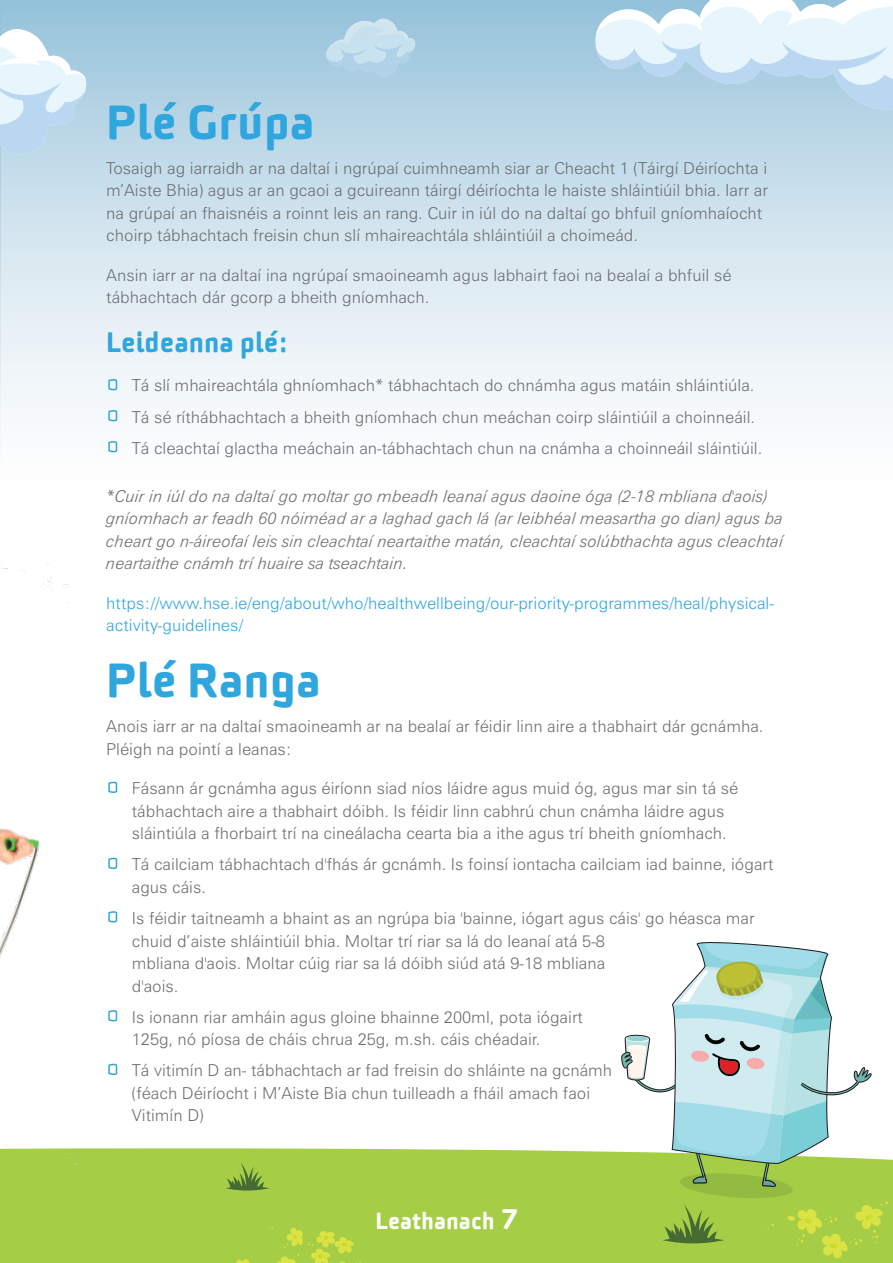
<style>
.page{position:relative;width:893px;height:1263px;background:#fff}
.page>*{position:absolute;margin:0;border:0;box-sizing:border-box;transform-origin:0 0}
.t1{font:900 46.5px "Sommet Rounded W00";color:#2fa6de}
.t2{font:900 27px "Sommet Rounded W00";color:#2fa6de}
.t3{font:900 22.5px "Sommet Rounded W00";color:#fff}
.t4{font:300 16.5px/22.5px "Zurich BT";color:#6d6e71}
.t5{font:italic 300 16.5px/22.5px "Zurich BT";color:#6d6e71}
.t6{font:300 16.5px/22.5px "Zurich BT";color:#2fa6de}
.s1{font-family:"Sommet Rounded W00";font-weight:900;font-size:30px;color:#2fa6de}
.s2{font-size:28.5px}
</style>
<div class="page">
<div style="left:0;top:0;width:893px;height:618px;background:linear-gradient(to bottom,#a3c9de,#fff)"></div>
<svg style="left:594px;top:0;width:299px;height:112px"></svg>
<svg style="left:0;top:29px;width:87px;height:125px"></svg>
<svg style="left:325px;top:19px;width:91px;height:58px"></svg>
<div style="left:81px;top:1148px;width:812px;height:115px;background:#a5ce46"></div>
<svg style="left:234px;top:1256px;width:17px;height:7px"></svg>
<svg style="left:268px;top:1225px;width:93px;height:38px"></svg>
<svg style="left:226px;top:1163px;width:43px;height:27px"></svg>
<img style="left:0;top:534px;width:81px;height:729px">
<svg style="left:621px;top:942px;width:268px;height:320px"></svg>
<h1 class="t1" style="left:106px;top:91px;width:210px">Plé Grúpa</h1>
<p class="t4" style="left:106px;top:157px;width:663px">Tosaigh ag iarraidh ar na daltaí i ngrúpaí cuimhneamh siar ar Cheacht 1 (Táirgí Déiríochta i m’Aiste Bhia) agus ar an gcaoi a gcuireann táirgí déiríochta le haiste shláintiúil bhia. Iarr ar na grúpaí an fhaisnéis a roinnt leis an rang. Cuir in iúl do na daltaí go bhfuil gníomhaíocht choirp tábhachtach freisin chun slí mhaireachtála shláintiúil a choimeád.</p>
<p class="t4" style="left:106px;top:264px;width:627px">Ansin iarr ar na daltaí ina ngrúpaí smaoineamh agus labhairt faoi na bealaí a bhfuil sé tábhachtach dár gcorp a bheith gníomhach.</p>
<h2 class="t2" style="left:106px;top:325px;width:183px">Leideanna plé:</h2>
<p class="t4" style="left:106px;top:374px;width:650px"><span class="s1">•</span> Tá slí mhaireachtála ghníomhach* tábhachtach do chnámha agus matáin shláintiúla.</p>
<p class="t4" style="left:106px;top:405px;width:650px"><span class="s1">•</span> Tá sé ríthábhachtach a bheith gníomhach chun meáchan coirp sláintiúil a choinneáil.</p>
<p class="t4" style="left:106px;top:436px;width:657px"><span class="s1">•</span> Tá cleachtaí glactha meáchain an-tábhachtach chun na cnámha a choinneáil sláintiúil.</p>
<p class="t5" style="left:106px;top:484px;width:678px">*Cuir in iúl do na daltaí go moltar go mbeadh leanaí agus daoine óga (2-18 mbliana d'aois) gníomhach ar feadh 60 nóiméad ar a laghad gach lá (ar leibhéal measartha go dian) agus ba cheart go n-áireofaí leis sin cleachtaí neartaithe matán, cleachtaí solúbthachta agus cleachtaí neartaithe cnámh trí huaire sa tseachtain.</p>
<p class="t6" style="left:106px;top:591px;width:669px">https://www.hse.ie/eng/about/who/healthwellbeing/our-priority-programmes/heal/physical&shy;activity-guidelines/</p>
<h1 class="t1" style="left:106px;top:650px;width:216px">Plé Ranga</h1>
<p class="t4" style="left:106px;top:715px;width:659px">Anois iarr ar na daltaí smaoineamh ar na bealaí ar féidir linn aire a thabhairt dár gcnámha.<br>Pléigh na pointí a leanas:</p>
<p class="t4" style="left:132px;top:777px;width:608px;text-indent:-26px"><span class="s1">•</span> Fásann ár gcnámha agus éiríonn siad níos láidre agus muid óg, agus mar sin tá sé tábhachtach aire a thabhairt dóibh. Is féidir linn cabhrú chun cnámha láidre agus sláintiúla a fhorbairt trí na cineálacha cearta bia a ithe agus trí bheith gníomhach.</p>
<p class="t4" style="left:132px;top:853px;width:643px;text-indent:-26px"><span class="s1">•</span> Tá cailciam tábhachtach d'fhás ár gcnámh. Is foinsí iontacha cailciam iad bainne, iógart agus cáis.</p>
<p class="t4" style="left:132px;top:906px;width:624px;text-indent:-26px"><span class="s1">•</span> Is féidir taitneamh a bhaint as an ngrúpa bia 'bainne, iógart agus cáis' go héasca mar chuid d’aiste shláintiúil bhia. Moltar trí riar sa lá do leanaí atá 5-8<br>mbliana d'aois. Moltar cúig riar sa lá dóibh siúd atá 9-18 mbliana<br>d'aois.</p>
<p class="t4" style="left:132px;top:1005px;width:453px;text-indent:-26px"><span class="s1">•</span> Is ionann riar amháin agus gloine bhainne 200ml, pota iógairt<br>125g, nó píosa de cháis chrua 25g, m.sh. cáis chéadair.</p>
<p class="t4" style="left:132px;top:1059px;width:482px;text-indent:-26px"><span class="s1">•</span> Tá vitimín D an- tábhachtach ar fad freisin do shláinte na gcnámh (féach Déiríocht i M’Aiste Bia chun tuilleadh a fháil amach faoi<br>Vitimín D)</p>
<h3 class="t3" style="left:376px;top:1206px;width:143px">Leathanach <span class="s2">7</span></h3>
</div>
